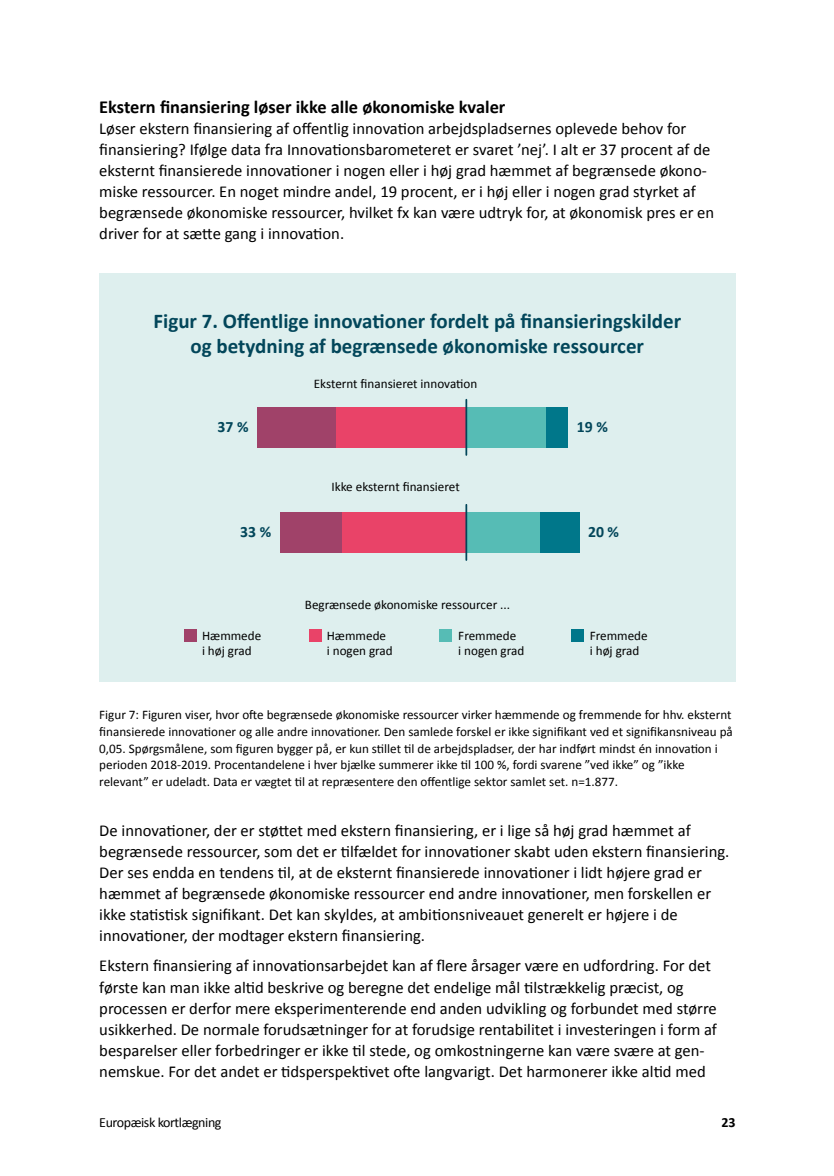
<style>
.page{position:relative;width:834px;height:1176px;background:#fff}
.page>*{position:absolute;margin:0;border:0;box-sizing:border-box;transform-origin:0 0}
.t1{font:700 21px/24.5px "Calibri";color:#02465a;text-align:center}
.t2{font:700 18.38px "Calibri";color:#000}
.t3{font:16.62px/21px "Calibri 2";color:#000}
.t4{font:15.75px "Calibri Bold 2";color:#02465a}
.t5{font:14px "Calibri";letter-spacing:-.03em;color:#000}
.t6{font:700 14px "Calibri";color:#000}
.t7{font:13.12px/14.9px "Calibri 2";color:#000}
</style>
<div class="page">
<div style="left:99px;top:273px;width:636px;height:409px;background:#deefee"></div>
<div style="left:571px;top:630px;width:12px;height:12px;background:#00778a"></div>
<div style="left:439px;top:630px;width:12px;height:12px;background:#56bcb5"></div>
<div style="left:309px;top:630px;width:12px;height:12px;background:#e94368"></div>
<div style="left:184px;top:630px;width:12px;height:12px;background:#a04269"></div>
<div style="left:545px;top:407px;width:23px;height:40px;background:#00778a"></div>
<div style="left:466px;top:407px;width:79px;height:40px;background:#56bcb5"></div>
<div style="left:257px;top:407px;width:79px;height:40px;background:#a04269"></div>
<div style="left:336px;top:407px;width:130px;height:40px;background:#e94368"></div>
<div style="left:539px;top:512px;width:40px;height:40px;background:#00778a"></div>
<div style="left:466px;top:512px;width:73px;height:40px;background:#56bcb5"></div>
<div style="left:280px;top:512px;width:62px;height:40px;background:#a04269"></div>
<div style="left:342px;top:512px;width:124px;height:40px;background:#e94368"></div>
<hr style="left:465px;top:400px;width:2px;height:55px;background:#02465a">
<hr style="left:465px;top:505px;width:2px;height:55px;background:#02465a">
<h2 class="t2" style="left:99px;top:95px;width:407px">Ekstern finansiering løser ikke alle økonomiske kvaler</h2>
<p class="t3" style="left:99px;top:118px;width:616px">Løser ekstern finansiering af offentlig innovation arbejdspladsernes oplevede behov for finansiering? Ifølge data fra Innovationsbarometeret er svaret ’nej’. I alt er 37 procent af de eksternt finansierede innovationer i nogen eller i høj grad hæmmet af begrænsede økono&shy;miske ressourcer. En noget mindre andel, 19 procent, er i høj eller i nogen grad styrket af begrænsede økonomiske ressourcer, hvilket fx kan være udtryk for, at økonomisk pres er en driver for at sætte gang i innovation.</p>
<p class="t1" style="left:153px;top:309px;width:529px">Figur 7. Offentlige innovationer fordelt på finansieringskilder og betydning af begrænsede økonomiske ressourcer</p>
<p class="t4" style="left:217px;top:417px;width:33px">37 %</p>
<p class="t7" style="left:314px;top:376px;width:165px">Eksternt finansieret innovation</p>
<p class="t7" style="left:331px;top:480px;width:130px">Ikke eksternt finansieret</p>
<p class="t4" style="left:576px;top:417px;width:33px">19 %</p>
<p class="t4" style="left:240px;top:521px;width:33px">33 %</p>
<p class="t4" style="left:588px;top:521px;width:33px">20 %</p>
<p class="t7" style="left:202px;top:628px;width:61px">Hæmmede i høj grad</p>
<p class="t7" style="left:305px;top:597px;width:207px">Begrænsede økonomiske ressourcer ...</p>
<p class="t7" style="left:327px;top:628px;width:67px">Hæmmede<br>i nogen grad</p>
<p class="t7" style="left:458px;top:628px;width:67px">Fremmede<br>i nogen grad</p>
<p class="t7" style="left:589px;top:628px;width:59px">Fremmede i høj grad</p>
<p class="t7" style="left:99px;top:707px;width:635px;line-height:16.6px">Figur 7: Figuren viser, hvor ofte begrænsede økonomiske ressourcer virker hæmmende og fremmende for hhv. eksternt finansierede innovationer og alle andre innovationer. Den samlede forskel er ikke signifikant ved et signifikansniveau på 0,05. Spørgsmålene, som figuren bygger på, er kun stillet til de arbejdspladser, der har indført mindst én innovation i perioden 2018-2019. Procentandelene i hver bjælke summerer ikke til 100 %, fordi svarene ”ved ikke” og ”ikke relevant” er udeladt. Data er vægtet til at repræsentere den offentlige sektor samlet set. n=1.877.</p>
<p class="t3" style="left:99px;top:820px;width:631px">De innovationer, der er støttet med ekstern finansiering, er i lige så høj grad hæmmet af begrænsede ressourcer, som det er tilfældet for innovationer skabt uden ekstern finansiering.<br>Der ses endda en tendens til, at de eksternt finansierede innovationer i lidt højere grad er hæmmet af begrænsede økonomiske ressourcer end andre innovationer, men forskellen er ikke statistisk signifikant. Det kan skyldes, at ambitionsniveauet generelt er højere i de innovationer, der modtager ekstern finansiering.</p>
<p class="t3" style="left:99px;top:955px;width:619px">Ekstern finansiering af innovationsarbejdet kan af flere årsager være en udfordring. For det første kan man ikke altid beskrive og beregne det endelige mål tilstrækkelig præcist, og processen er derfor mere eksperimenterende end anden udvikling og forbundet med større usikkerhed. De normale forudsætninger for at forudsige rentabilitet i investeringen i form af besparelser eller forbedringer er ikke til stede, og omkostningerne kan være svære at gen&shy;nemskue. For det andet er tidsperspektivet ofte langvarigt. Det harmonerer ikke altid med</p>
<p class="t5" style="left:99px;top:1113px;width:124px">Europæisk kortlægning</p>
<p class="t6" style="left:721px;top:1113px;width:15px">23</p>
</div>
